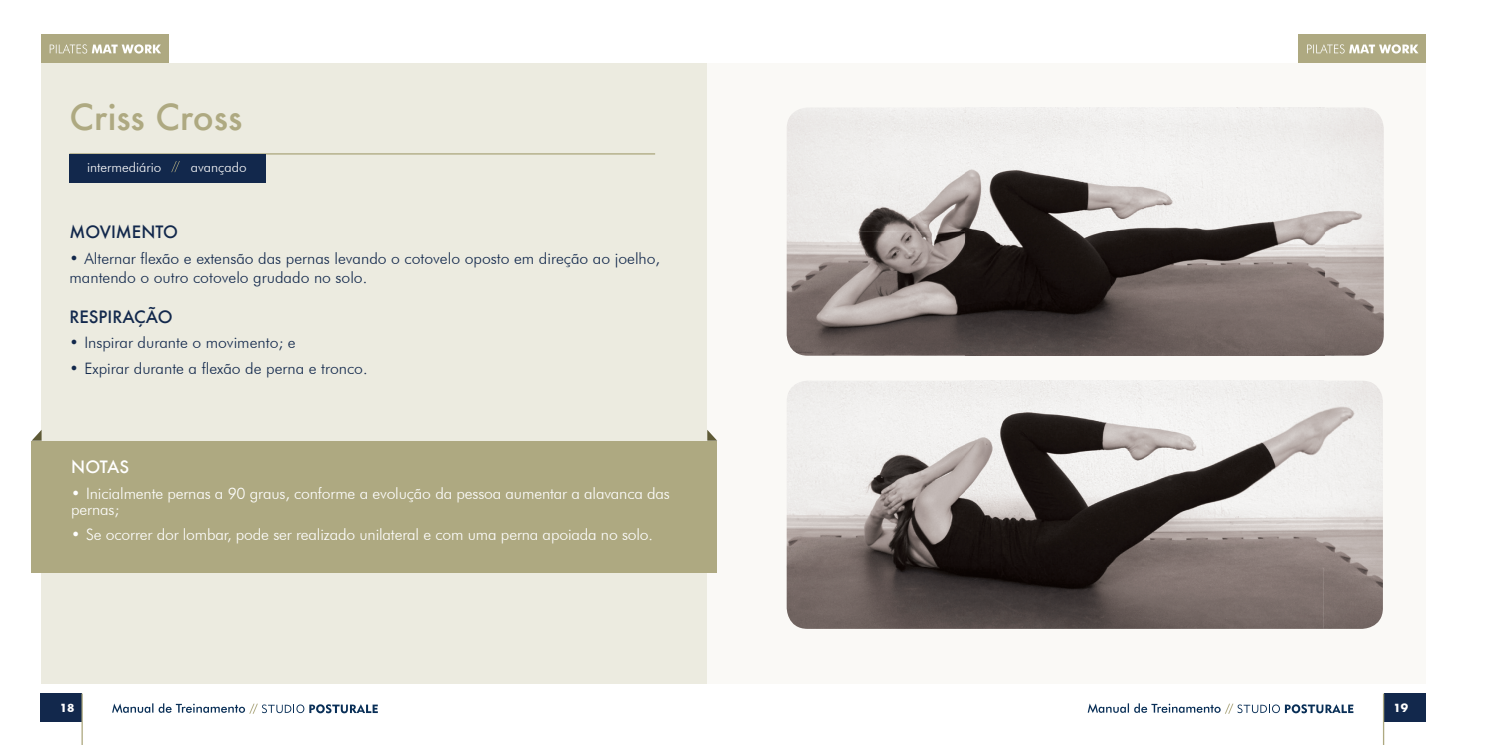
<style>
.page{position:relative;width:1489px;height:745px;background:#fff}
.page>*{position:absolute;margin:0;border:0;box-sizing:border-box;transform-origin:0 0}
.t1{font:500 35px "Futura";color:#aea981}
.t2{font:500 16.62px "Futura";color:#12284c}
.t3{font:500 16.62px "Futura";letter-spacing:-.015em;color:#fff}
.t4{font:300 15.75px/19.2px "Futura BT";color:#12284c}
.t5{font:300 15.75px/15.8px "Futura BT";letter-spacing:-.01em;color:#fff}
.t6{font:300 13.47px "Futura BT";color:#fff}
.t7{font:700 12.25px "Futura";color:#fff}
</style>
<div class="page">
<div style="left:40px;top:693px;width:42px;height:29px;background:#12284c"></div>
<hr style="left:81px;top:693px;width:2px;height:51px;background:#aea981">
<svg style="left:112px;top:703px;width:266px;height:10px"></svg>
<div style="left:1383px;top:693px;width:42px;height:29px;background:#12284c"></div>
<hr style="left:1382px;top:693px;width:1px;height:51px;background:#aea981">
<svg style="left:1087px;top:703px;width:266px;height:10px"></svg>
<div style="left:41px;top:63px;width:666px;height:620px;background:#ecebe0"></div>
<div style="left:41px;top:34px;width:127px;height:29px;background:#aea981"></div>
<svg style="left:50px;top:44px;width:111px;height:10px"></svg>
<div style="left:1298px;top:34px;width:127px;height:29px;background:#aea981"></div>
<svg style="left:1307px;top:44px;width:111px;height:10px"></svg>
<svg style="left:32px;top:430px;width:10px;height:10px"></svg>
<hr style="left:69px;top:153px;width:586px;height:1px;background:#aea981">
<div style="left:707px;top:63px;width:718px;height:620px;background:#faf9f6"></div>
<div style="left:69px;top:154px;width:197px;height:29px;background:#12284c"></div>
<svg style="left:171px;top:161px;width:9px;height:11px"></svg>
<img style="left:786px;top:107px;width:597px;height:248px">
<img style="left:786px;top:380px;width:596px;height:248px">
<svg style="left:707px;top:430px;width:10px;height:10px"></svg>
<div style="left:32px;top:440px;width:685px;height:132px;background:#aea981"></div>
<h1 class="t1" style="left:69px;top:92px;width:174px">Criss Cross</h1>
<p class="t6" style="left:87px;top:159px;width:76px">intermediário</p>
<p class="t6" style="left:191px;top:159px;width:57px">avançado</p>
<p class="t2" style="left:69px;top:221px;width:110px">MOVIMENTO</p>
<p class="t4" style="left:69px;top:248px;width:592px">• Alternar flexão e extensão das pernas levando o cotovelo oposto em direção ao joelho, mantendo o outro cotovelo grudado no solo.</p>
<p class="t2" style="left:69px;top:305px;width:104px">RESPIRAÇÃO</p>
<p class="t4" style="left:69px;top:332px;width:228px">• Inspirar durante o movimento; e</p>
<p class="t4" style="left:69px;top:358px;width:299px">• Expirar durante a flexão de perna e tronco.</p>
<p class="t3" style="left:71px;top:455px;width:59px">NOTAS</p>
<p class="t5" style="left:71px;top:485px;width:600px">• Inicialmente pernas a 90 graus, conforme a evolução da pessoa aumentar a alavanca das pernas;</p>
<p class="t5" style="left:71px;top:526px;width:583px">• Se ocorrer dor lombar, pode ser realizado unilateral e com uma perna apoiada no solo.</p>
<p class="t7" style="left:60px;top:702px;width:16px">18</p>
<p class="t7" style="left:1393px;top:702px;width:16px">19</p>
</div>
